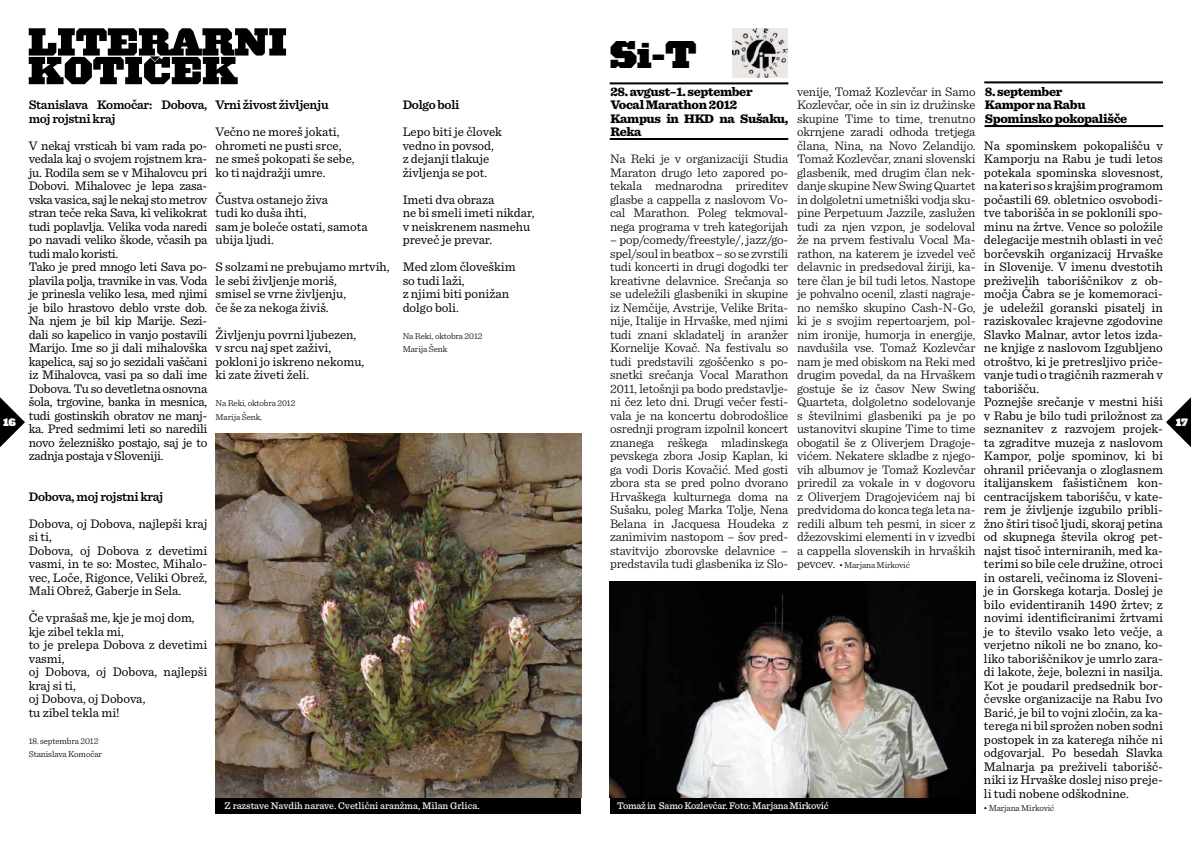
<style>
.page{position:relative;width:1191px;height:842px;background:#fff}
.page>*{position:absolute;margin:0;border:0;box-sizing:border-box;transform-origin:0 0}
.t1{font:900 35.8px "Acropolis HTF";color:#000}
.t2{font:13px/13.5px "Sentinel";color:#000}
.t3{font:300 13px/13.5px "Sentinel";letter-spacing:-.01em;color:#000;text-align:justify}
.t4{font:13px/13.5px "Sentinel";letter-spacing:-.02em;color:#000}
.t5{font:900 13px/13.5px "Sentinel";letter-spacing:-.025em;color:#000}
.t6{font:600 13px/13.5px "Sentinel";letter-spacing:-.02em;color:#000}
.t7{font:500 10px "Sentinel";letter-spacing:-.015em;color:#fff}
.t8{font:900 10px "Acropolis HTF";color:#fff}
.t9{font:300 9px/13.5px "Sentinel";letter-spacing:-.015em;color:#000}
.s1{font-size:13px}
.s2{font-family:"Geogrotesque";font-weight:400}
</style>
<div class="page">
<svg style="left:0;top:397px;width:25px;height:50px"></svg>
<svg style="left:1166px;top:397px;width:25px;height:50px"></svg>
<img style="left:732px;top:28px;width:55px;height:50px">
<hr style="left:609px;top:138px;width:179px;height:2px;background:#000">
<hr style="left:984px;top:125px;width:179px;height:2px;background:#000">
<hr style="left:609px;top:82px;width:179px;height:2px;background:#000">
<hr style="left:984px;top:81px;width:178px;height:2px;background:#000">
<img style="left:610px;top:582px;width:365px;height:216px">
<div style="left:610px;top:798px;width:365px;height:16px;background:#000"></div>
<svg style="left:29px;top:28px;width:257px;height:56px"></svg>
<img style="left:215px;top:433px;width:366px;height:365px">
<div style="left:215px;top:798px;width:366px;height:16px;background:#000"></div>
<h1 class="t1" style="left:610px;top:32px;width:88px">Si-T</h1>
<p class="t5" style="left:610px;top:84px;width:179px">28. avgust–1. september<br>Vocal Marathon 2012<br>Kampus in HKD na Sušaku,<br>Reka</p>
<p class="t5" style="left:985px;top:84px;width:144px">8. september<br>Kampor na Rabu<br>Spominsko pokopališče</p>
<p class="t3" style="left:610px;top:151px;width:180px">Na Reki je v organizaciji Studia Maraton drugo leto zapored po&shy;tekala mednarodna prireditev glasbe a cappella z naslovom Vo&shy;cal Marathon. Poleg tekmoval&shy;nega programa v treh kategorijah</p>
<p class="t3" style="left:610px;top:232px;width:180px">– pop/comedy/freestyle/, jazz/go&shy;spel/soul in beatbox – so se zvrstili tudi koncerti in drugi dogodki ter kreativne delavnice. Srečanja so se udeležili glasbeniki in skupine iz Nemčije, Avstrije, Velike Brita&shy;nije, Italije in Hrvaške, med njimi tudi znani skladatelj in aranžer Kornelije Kovač. Na festivalu so tudi predstavili zgoščenko s po&shy;snetki srečanja Vocal Marathon 2011, letošnji pa bodo predstavlje&shy;ni čez leto dni. Drugi večer festi&shy;vala je na koncertu dobrodošlice osrednji program izpolnil koncert znanega reškega mladinskega pevskega zbora Josip Kaplan, ki ga vodi Doris Kovačić. Med gosti zbora sta se pred polno dvorano Hrvaškega kulturnega doma na Sušaku, poleg Marka Tolje, Nena Belana in Jacquesa Houdeka z zanimivim nastopom – šov pred&shy;stavitvijo zborovske delavnice – predstavila tudi glasbenika iz Slo-</p>
<p class="t3" style="left:797px;top:84px;width:180px">venije, Tomaž Kozlevčar in Samo Kozlevčar, oče in sin iz družinske skupine Time to time, trenutno okrnjene zaradi odhoda tretjega člana, Nina, na Novo Zelandijo.<br>Tomaž Kozlevčar, znani slovenski glasbenik, med drugim član nek&shy;danje skupine New Swing Quartet in dolgoletni umetniški vodja sku&shy;pine Perpetuum Jazzile, zaslužen tudi za njen vzpon, je sodeloval že na prvem festivalu Vocal Ma&shy;rathon, na katerem je izvedel več delavnic in predsedoval žiriji, ka&shy;tere član je bil tudi letos. Nastope je pohvalno ocenil, zlasti nagraje&shy;no nemško skupino Cash-N-Go, ki je s svojim repertoarjem, pol&shy;nim ironije, humorja in energije, navdušila vse. Tomaž Kozlevčar nam je med obiskom na Reki med drugim povedal, da na Hrvaškem gostuje še iz časov New Swing Quarteta, dolgoletno sodelovanje s številnimi glasbeniki pa je po ustanovitvi skupine Time to time obogatil še z Oliverjem Dragoje&shy;vićem. Nekatere skladbe z njego&shy;vih albumov je Tomaž Kozlevčar priredil za vokale in v dogovoru z Oliverjem Dragojevićem naj bi predvidoma do konca tega leta na&shy;redili album teh pesmi, in sicer z džezovskimi elementi in v izvedbi a cappella slovenskih in hrvaških</p>
<p class="t9" style="left:797px;top:558px;width:114px"><span class="s1">pevcev.</span> <span class="s2">◊</span> Marjana Mirković</p>
<p class="t6" style="left:29px;top:98px;width:180px">Stanislava Komočar: Dobova, moj rojstni kraj</p>
<p class="t4" style="left:29px;top:138px;width:180px">V nekaj vrsticah bi vam rada po&shy;vedala kaj o svojem rojstnem kra&shy;ju. Rodila sem se v Mihalovcu pri<br>Dobovi. Mihalovec je lepa zasa&shy;vska vasica, saj le nekaj sto metrov stran teče reka Sava, ki velikokrat tudi poplavlja. Velika voda naredi po navadi veliko škode, včasih pa tudi malo koristi.<br>Tako je pred mnogo leti Sava po&shy;plavila polja, travnike in vas. Voda je prinesla veliko lesa, med njimi je bilo hrastovo deblo vrste dob.<br>Na njem je bil kip Marije. Sezi&shy;dali so kapelico in vanjo postavili<br>Marijo. Ime so ji dali mihalovška kapelica, saj so jo sezidali vaščani iz Mihalovca, vasi pa so dali ime<br>Dobova. Tu so devetletna osnovna šola, trgovine, banka in mesnica, tudi gostinskih obratov ne manj&shy;ka. Pred sedmimi leti so naredili novo železniško postajo, saj je to zadnja postaja v Sloveniji.</p>
<p class="t6" style="left:29px;top:489px;width:136px">Dobova, moj rojstni kraj</p>
<p class="t2" style="left:29px;top:516px;width:180px">Dobova, oj Dobova, najlepši kraj si ti,<br>Dobova, oj Dobova z devetimi vasmi, in te so: Mostec, Mihalo&shy;vec, Loče, Rigonce, Veliki Obrež,<br>Mali Obrež, Gaberje in Sela.</p>
<p class="t2" style="left:29px;top:610px;width:180px">Če vprašaš me, kje je moj dom, kje zibel tekla mi,<br>to je prelepa Dobova z devetimi vasmi,<br>oj Dobova, oj Dobova, najlepši kraj si ti,<br>oj Dobova, oj Dobova,<br>tu zibel tekla mi!</p>
<p class="t9" style="left:29px;top:733px;width:75px">18. septembra 2012<br>Stanislava Komočar</p>
<p class="t6" style="left:215px;top:98px;width:115px">Vrni živost življenju</p>
<p class="t2" style="left:215px;top:124px;width:141px">Večno ne moreš jokati, ohrometi ne pusti srce, ne smeš pokopati še sebe, ko ti najdražji umre.</p>
<p class="t2" style="left:215px;top:192px;width:154px">Čustva ostanejo živa<br>tudi ko duša ihti,<br>sam je boleče ostati, samota ubija ljudi.</p>
<p class="t2" style="left:215px;top:259px;width:176px">S solzami ne prebujamo mrtvih, le sebi življenje moriš,<br>smisel se vrne življenju,<br>če še za nekoga živiš.</p>
<p class="t2" style="left:215px;top:327px;width:150px">Življenju povrni ljubezen, v srcu naj spet zaživi, pokloni jo iskreno nekomu, ki zate živeti želi.</p>
<p class="t9" style="left:215px;top:396px;width:81px">Na Reki, oktobra 2012<br>Marija Šenk,</p>
<p class="t6" style="left:403px;top:98px;width:58px">Dolgo boli</p>
<p class="t2" style="left:403px;top:124px;width:101px">Lepo biti je človek vedno in povsod, z dejanji tlakuje življenja se pot.</p>
<p class="t2" style="left:403px;top:192px;width:133px">Imeti dva obraza<br>ne bi smeli imeti nikdar, v neiskrenem nasmehu preveč je prevar.</p>
<p class="t2" style="left:403px;top:259px;width:115px">Med zlom človeškim so tudi laži,<br>z njimi biti ponižan dolgo boli.</p>
<p class="t9" style="left:403px;top:328px;width:81px">Na Reki, oktobra 2012<br>Marija Šenk</p>
<p class="t2" style="left:984px;top:138px;width:180px">Na spominskem pokopališču v<br>Kamporju na Rabu je tudi letos potekala spominska slovesnost, na kateri so s krajšim programom počastili 69. obletnico osvobodi&shy;tve taborišča in se poklonili spo&shy;minu na žrtve. Vence so položile delegacije mestnih oblasti in več borčevskih organizacij Hrvaške in Slovenije. V imenu dvestotih preživelih taboriščnikov z ob&shy;močja Čabra se je komemoraci&shy;je udeležil goranski pisatelj in raziskovalec krajevne zgodovine<br>Slavko Malnar, avtor letos izda&shy;ne knjige z naslovom Izgubljeno otroštvo, ki je pretresljivo priče&shy;vanje tudi o tragičnih razmerah v taborišču.<br>Poznejše srečanje v mestni hiši v Rabu je bilo tudi priložnost za seznanitev z razvojem projek&shy;ta zgraditve muzeja z naslovom<br>Kampor, polje spominov, ki bi ohranil pričevanja o zloglasnem italijanskem fašističnem kon&shy;centracijskem taborišču, v kate&shy;rem je življenje izgubilo pribli&shy;žno štiri tisoč ljudi, skoraj petina od skupnega števila okrog pet&shy;najst tisoč interniranih, med ka&shy;terimi so bile cele družine, otroci in ostareli, večinoma iz Sloveni&shy;je in Gorskega kotarja. Doslej je bilo evidentiranih 1490 žrtev; z novimi identificiranimi žrtvami je to število vsako leto večje, a verjetno nikoli ne bo znano, ko&shy;liko taboriščnikov je umrlo zara&shy;di lakote, žeje, bolezni in nasilja.<br>Kot je poudaril predsednik bor&shy;čevske organizacije na Rabu Ivo<br>Barić, je bil to vojni zločin, za ka&shy;terega ni bil sprožen noben sodni postopek in za katerega nihče ni odgovarjal. Po besedah Slavka<br>Malnarja pa preživeli taborišč&shy;niki iz Hrvaške doslej niso preje&shy;li tudi nobene odškodnine.</p>
<p class="t9" style="left:984px;top:801px;width:72px"><span class="s2">◊</span> Marjana Mirković</p>
<p class="t8" style="left:3px;top:416px;width:14px">16</p>
<p class="t8" style="left:1175px;top:416px;width:14px">17</p>
<p class="t7" style="left:617px;top:798px;width:213px">Tomaž in Samo Kozlevčar. Foto: Marjana Mirković</p>
<p class="t7" style="left:225px;top:798px;width:256px">Z razstave Navdih narave. Cvetlični aranžma, Milan Grlica.</p>
</div>
